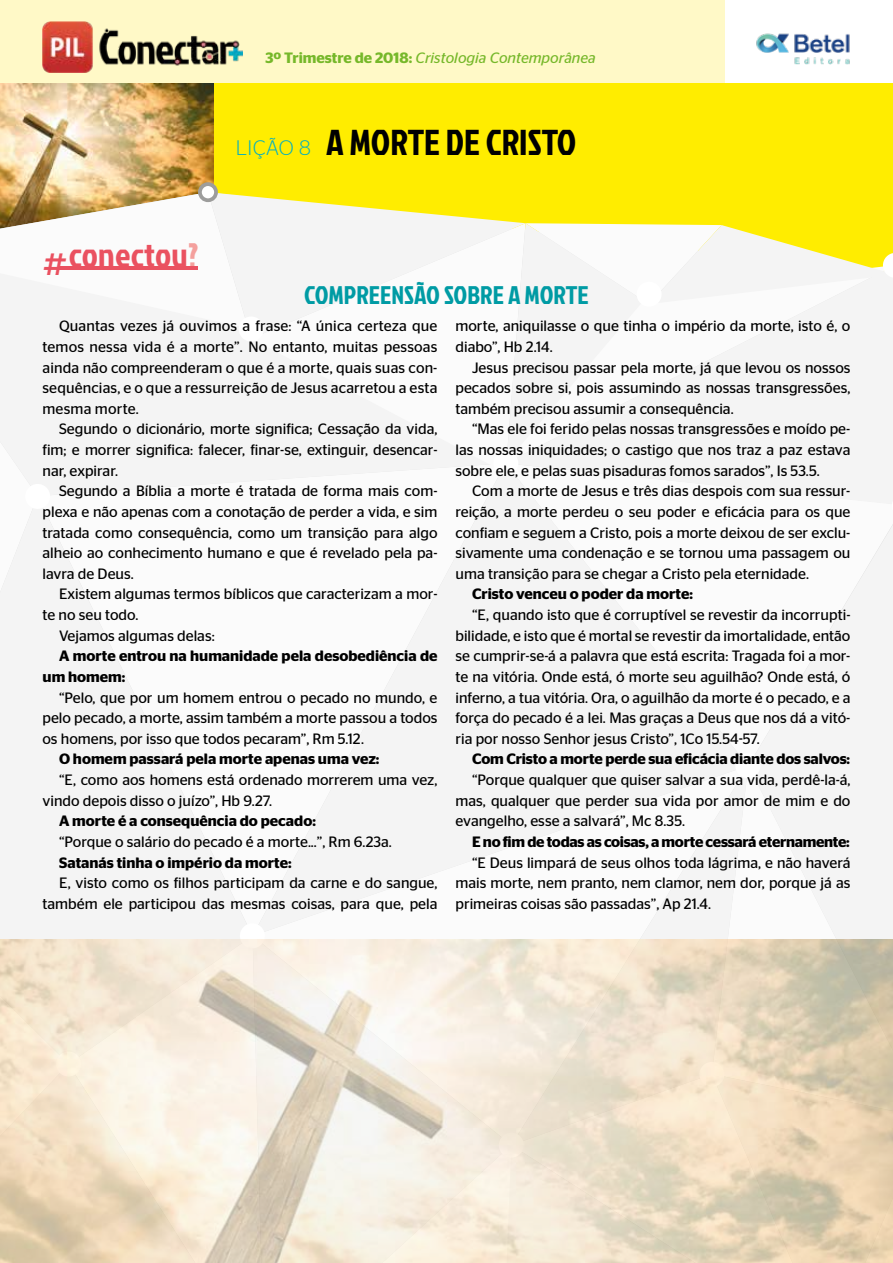
<style>
.page{position:relative;width:893px;height:1263px;background:#fff}
.page>*{position:absolute;margin:0;border:0;box-sizing:border-box;transform-origin:0 0}
.t1{font:36px "Jockey One";color:#000}
.t2{font:34.05px "Jockey One";letter-spacing:.01em;color:#ea5160}
.t3{font:25.5px "Jockey One";color:#009ba4}
.t4{font:15px/20.7px "Stag Sans";color:#000;text-align:justify}
.t5{font:600 15px/20.7px "Stag Sans";color:#000}
.t6{font:600 15px "Stag Sans";letter-spacing:-.02em;color:#000}
.t7{font:italic 15px "Stag Sans";color:#76b82a}
.s1{font-weight:600;font-style:normal}
.s2{font-size:40.8px}
.s3{color:#f4a09d}
.s4{font-family:"Stag Sans";font-weight:300;font-size:21px;color:#00aec3}
</style>
<div class="page">
<div style="left:0;top:0;width:893px;height:124px;background:#fff9c7"></div>
<div style="left:725px;top:0;width:168px;height:124px;background:#fff"></div>
<div style="left:43px;top:84px;width:850px;height:235px;background:#ffed00"></div>
<img style="left:0;top:84px;width:213px;height:108px">
<svg style="left:0;top:192px;width:208px;height:81px;background:#eae0d0"></svg>
<div style="left:0;top:273px;width:251px;height:190px;background:#f4f4f4"></div>
<svg style="left:208px;top:193px;width:315px;height:146px;fill:#f8f4f4"></svg>
<div style="left:251px;top:223px;width:255px;height:240px;background:#f4f4f4"></div>
<div style="left:0;top:442px;width:38px;height:44px;background:#f4f4f4"></div>
<div style="left:38px;top:463px;width:215px;height:32px;background:#f4f4f4"></div>
<svg style="left:253px;top:463px;width:253px;height:303px"></svg>
<div style="left:506px;top:504px;width:234px;height:262px;background:#f4f4f4"></div>
<div style="left:0;top:508px;width:247px;height:432px;background:#f4f4f4"></div>
<div style="left:258px;top:766px;width:253px;height:166px;background:#f4f4f4"></div>
<div style="left:755px;top:524px;width:138px;height:242px;background:#f4f4f4"></div>
<svg style="left:506px;top:473px;width:387px;height:31px"></svg>
<svg style="left:511px;top:766px;width:201px;height:174px"></svg>
<div style="left:712px;top:766px;width:181px;height:174px;background:#f4f4f4"></div>
<div style="left:493px;top:451px;width:26px;height:25px;background:#fff;border-radius:50%"></div>
<div style="left:735px;top:753px;width:26px;height:25px;background:#fff;border-radius:50%"></div>
<div style="left:506px;top:223px;width:387px;height:250px;background:#f4f4f4"></div>
<div style="left:240px;top:923px;width:25px;height:25px;background:#fff;border-radius:50%"></div>
<div style="left:636px;top:281px;width:26px;height:26px;background:#fff;border-radius:50%"></div>
<div style="left:238px;top:316px;width:26px;height:26px;background:#fff;border-radius:50%"></div>
<div style="left:25px;top:484px;width:25px;height:25px;background:#fff;border-radius:50%"></div>
<div style="left:200px;top:184px;width:16px;height:16px;background:#fff;border-radius:50%"></div>
<div style="left:198px;top:182px;width:20px;height:20px;border:4px solid #9d9d9c;border-radius:50%"></div>
<img style="left:756px;top:33px;width:94px;height:31px">
<hr style="left:59px;top:267px;width:139px;height:3px;background:#ea5160">
<img style="left:43px;top:22px;width:200px;height:51px">
<img style="left:0;top:940px;width:893px;height:323px">
<p class="t7" style="left:266px;top:49px;width:332px"><span class="s1">3º Trimestre de 2018:</span> Cristologia Contemporânea</p>
<h2 class="t2" style="left:43px;top:230px;width:158px"><span class="s2">#</span>conectou<span class="s3">?</span></h2>
<h1 class="t1" style="left:236px;top:116px;width:342px"><span class="s4">LIÇÃO 8</span> A MORTE DE CRISTO</h1>
<h3 class="t3" style="left:304px;top:276px;width:286px">COMPREENSÃO SOBRE A MORTE</h3>
<p class="t4" style="left:43px;top:316px;width:396px;text-indent:16px">Quantas vezes já ouvimos a frase: “A única certeza que temos nessa vida é a morte”. No entanto, muitas pessoas ainda não compreenderam o que é a morte, quais suas con&shy;sequências, e o que a ressurreição de Jesus acarretou a esta mesma morte.</p>
<p class="t4" style="left:43px;top:419px;width:396px;text-indent:17px">Segundo o dicionário, morte significa; Cessação da vida, fim; e morrer significa: falecer, finar-se, extinguir, desencar&shy;nar, expirar.</p>
<p class="t4" style="left:43px;top:481px;width:396px;text-indent:16px">Segundo a Bíblia a morte é tratada de forma mais com&shy;plexa e não apenas com a conotação de perder a vida, e sim tratada como consequência, como um transição para algo alheio ao conhecimento humano e que é revelado pela pa&shy;lavra de Deus.</p>
<p class="t4" style="left:59px;top:584px;width:380px">Existem algumas termos bíblicos que caracterizam a mor-</p>
<p class="t4" style="left:43px;top:604px;width:97px">te no seu todo.</p>
<p class="t4" style="left:59px;top:625px;width:157px">Vejamos algumas delas:</p>
<p class="t5" style="left:43px;top:646px;width:396px;text-indent:16px">A morte entrou na humanidade pela desobediência de um homem:</p>
<p class="t4" style="left:43px;top:687px;width:396px;text-indent:16px">“Pelo, que por um homem entrou o pecado no mundo, e pelo pecado, a morte, assim também a morte passou a todos os homens, por isso que todos pecaram”, Rm 5.12.</p>
<p class="t5" style="left:59px;top:749px;width:322px">O homem passará pela morte apenas uma vez:</p>
<p class="t4" style="left:43px;top:769px;width:396px;text-indent:16px">“E, como aos homens está ordenado morrerem uma vez, vindo depois disso o juízo”, Hb 9.27.</p>
<p class="t5" style="left:59px;top:811px;width:258px">A morte é a consequência do pecado:</p>
<p class="t4" style="left:59px;top:831px;width:334px">“Porque o salário do pecado é a morte...”, Rm 6.23a.</p>
<p class="t5" style="left:59px;top:852px;width:234px">Satanás tinha o império da morte:</p>
<p class="t4" style="left:43px;top:872px;width:396px;text-align:right">E, visto como os filhos participam da carne e do sangue, também ele participou das mesmas coisas, para que, pela</p>
<p class="t4" style="left:455px;top:316px;width:396px">morte, aniquilasse o que tinha o império da morte, isto é, o diabo”, Hb 2.14.</p>
<p class="t4" style="left:455px;top:357px;width:396px;text-indent:16px">Jesus precisou passar pela morte, já que levou os nossos pecados sobre si, pois assumindo as nossas transgressões, também precisou assumir a consequência.</p>
<p class="t4" style="left:455px;top:419px;width:396px;text-indent:16px">“Mas ele foi ferido pelas nossas transgressões e moído pe&shy;las nossas iniquidades; o castigo que nos traz a paz estava sobre ele, e pelas suas pisaduras fomos sarados”, Is 53.5.</p>
<p class="t4" style="left:455px;top:481px;width:396px;text-indent:16px">Com a morte de Jesus e três dias despois com sua ressur&shy;reição, a morte perdeu o seu poder e eficácia para os que confiam e seguem a Cristo, pois a morte deixou de ser exclu&shy;sivamente uma condenação e se tornou uma passagem ou uma transição para se chegar a Cristo pela eternidade.</p>
<p class="t5" style="left:472px;top:584px;width:223px">Cristo venceu o poder da morte:</p>
<p class="t4" style="left:455px;top:604px;width:396px;text-indent:16px">“E, quando isto que é corruptível se revestir da incorrupti&shy;bilidade, e isto que é mortal se revestir da imortalidade, então se cumprir-se-á a palavra que está escrita: Tragada foi a mor&shy;te na vitória. Onde está, ó morte seu aguilhão? Onde está, ó inferno, a tua vitória. Ora, o aguilhão da morte é o pecado, e a força do pecado é a lei. Mas graças a Deus que nos dá a vitó&shy;ria por nosso Senhor jesus Cristo”, 1Co 15.54-57.</p>
<p class="t5" style="left:472px;top:749px;width:380px">Com Cristo a morte perde sua eficácia diante dos salvos:</p>
<p class="t4" style="left:455px;top:769px;width:396px;text-indent:16px">“Porque qualquer que quiser salvar a sua vida, perdê-la-á, mas, qualquer que perder sua vida por amor de mim e do evangelho, esse a salvará”, Mc 8.35.</p>
<p class="t6" style="left:472px;top:833px;width:379px">E no fim de todas as coisas, a morte cessará eternamente:</p>
<p class="t4" style="left:455px;top:852px;width:396px;text-indent:16px">“E Deus limpará de seus olhos toda lágrima, e não haverá mais morte, nem pranto, nem clamor, nem dor, porque já as primeiras coisas são passadas”, Ap 21.4.</p>
</div>
